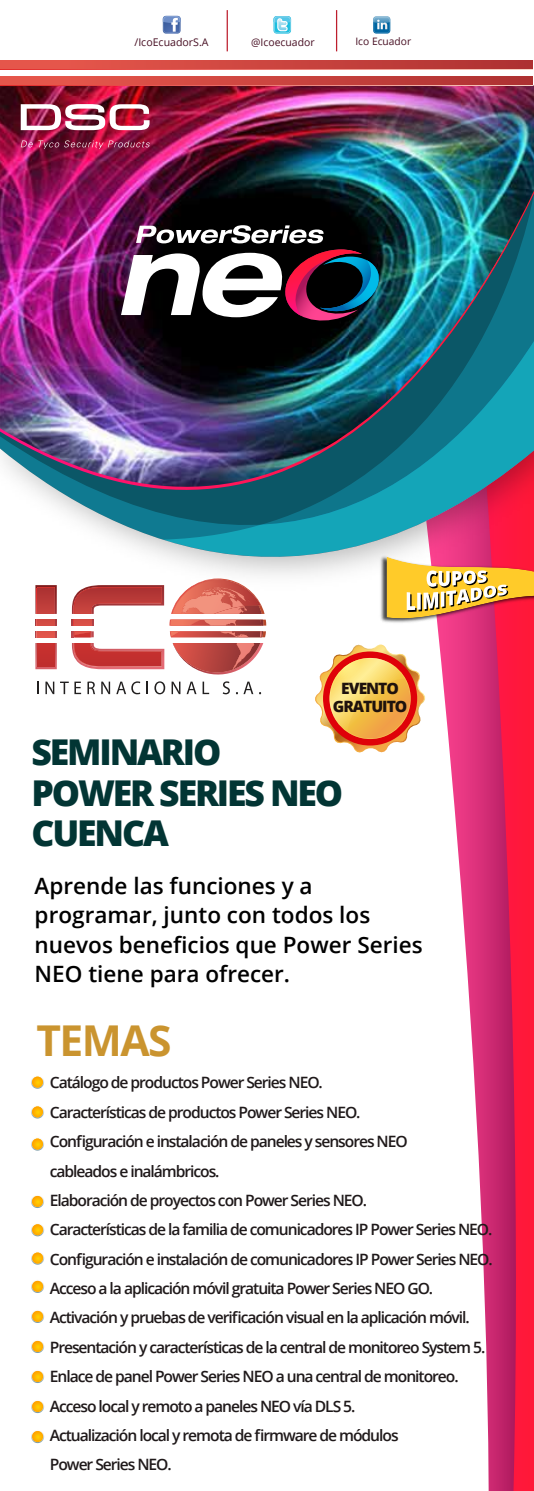
<style>
.page{position:relative;width:534px;height:1491px;background:#fff}
.page>*{position:absolute;margin:0;border:0;box-sizing:border-box;transform-origin:0 0}
.t1{font:700 42.5px "Open Sans";letter-spacing:-.035em;color:#ca942f}
.t2{font:800 35.56px/40.1px "Open Sans";letter-spacing:-.06em;color:#023534}
.t3{font:600 22.5px/29.4px "Open Sans";color:#000}
.t4{font:600 15.62px/29.4px "Open Sans";letter-spacing:-.065em;color:#1f191a}
.t5{font:800 15.62px/18.8px "Open Sans";letter-spacing:-.065em;color:#1e120d;text-align:center}
.t6{font:10.56px "Open Sans";color:#470f23}
.t7{font:10.44px "Open Sans";color:#470f23}
.t8{font:10.25px "Open Sans";color:#470f23}
</style>
<div class="page">
<img style="left:0;top:85px;width:533px;height:74px">
<svg style="left:273px;top:16px;width:18px;height:18px"></svg>
<svg style="left:273px;top:16px;width:18px;height:17px"></svg>
<svg style="left:163px;top:16px;width:17px;height:18px"></svg>
<svg style="left:373px;top:16px;width:17px;height:18px"></svg>
<svg style="left:373px;top:16px;width:17px;height:17px"></svg>
<svg style="left:0;top:68px;width:532px;height:2px"></svg>
<svg style="left:0;top:84px;width:532px;height:2px"></svg>
<svg style="left:0;top:61px;width:532px;height:7px;background:#cc453f"></svg>
<svg style="left:0;top:76px;width:532px;height:8px;background:#cc453f"></svg>
<hr style="left:226px;top:10px;width:2px;height:41px;background:#bd1e2d">
<hr style="left:336px;top:10px;width:1px;height:41px;background:#bd1e2d">
<svg style="left:35px;top:644px;width:22px;height:25px"></svg>
<div style="left:38px;top:643px;width:15px;height:23px;background:#c42f2e"></div>
<svg style="left:72px;top:644px;width:92px;height:25px"></svg>
<svg style="left:37px;top:681px;width:1px;height:13px"></svg>
<svg style="left:45px;top:681px;width:9px;height:13px"></svg>
<svg style="left:60px;top:681px;width:21px;height:13px"></svg>
<svg style="left:87px;top:681px;width:8px;height:13px"></svg>
<svg style="left:101px;top:681px;width:9px;height:13px"></svg>
<svg style="left:116px;top:681px;width:24px;height:13px"></svg>
<svg style="left:146px;top:681px;width:2px;height:13px"></svg>
<svg style="left:154px;top:681px;width:11px;height:13px"></svg>
<svg style="left:171px;top:644px;width:92px;height:50px"></svg>
<div style="left:521px;top:644px;width:12px;height:846px;background:#ff1839"></div>
<svg style="left:439px;top:644px;width:82px;height:846px"></svg>
<img style="left:0;top:159px;width:533px;height:32px">
<img style="left:0;top:193px;width:533px;height:451px">
<img style="left:0;top:341px;width:163px;height:216px">
<img style="left:163px;top:193px;width:370px;height:364px">
<svg style="left:136px;top:225px;width:187px;height:18px"></svg>
<svg style="left:121px;top:249px;width:261px;height:76px"></svg>
<div style="left:31px;top:1075px;width:13px;height:13px;border:1px solid #fff;border-radius:50%"></div>
<svg style="left:32px;top:1076px;width:11px;height:11px"></svg>
<div style="left:31px;top:1105px;width:13px;height:13px;border:1px solid #fff;border-radius:50%"></div>
<svg style="left:32px;top:1106px;width:11px;height:11px"></svg>
<div style="left:31px;top:1137px;width:13px;height:13px;border:1px solid #fff;border-radius:50%"></div>
<svg style="left:32px;top:1138px;width:11px;height:11px"></svg>
<div style="left:31px;top:1194px;width:13px;height:14px;border:1px solid #fff;border-radius:50%"></div>
<svg style="left:32px;top:1195px;width:11px;height:12px"></svg>
<div style="left:31px;top:1223px;width:13px;height:13px;border:1px solid #fff;border-radius:50%"></div>
<svg style="left:32px;top:1224px;width:11px;height:11px"></svg>
<div style="left:31px;top:1251px;width:13px;height:13px;border:1px solid #fff;border-radius:50%"></div>
<svg style="left:32px;top:1252px;width:11px;height:11px"></svg>
<div style="left:31px;top:1279px;width:13px;height:13px;border:1px solid #fff;border-radius:50%"></div>
<svg style="left:32px;top:1280px;width:11px;height:11px"></svg>
<div style="left:31px;top:1309px;width:13px;height:13px;border:1px solid #fff;border-radius:50%"></div>
<svg style="left:32px;top:1310px;width:11px;height:11px"></svg>
<div style="left:31px;top:1339px;width:13px;height:13px;border:1px solid #fff;border-radius:50%"></div>
<svg style="left:32px;top:1340px;width:11px;height:11px"></svg>
<div style="left:31px;top:1369px;width:13px;height:13px;border:1px solid #fff;border-radius:50%"></div>
<svg style="left:32px;top:1370px;width:11px;height:11px"></svg>
<div style="left:31px;top:1399px;width:13px;height:14px;border:1px solid #fff;border-radius:50%"></div>
<svg style="left:32px;top:1400px;width:11px;height:11px"></svg>
<div style="left:31px;top:1429px;width:13px;height:14px;border:1px solid #fff;border-radius:50%"></div>
<svg style="left:32px;top:1430px;width:11px;height:12px"></svg>
<svg style="left:314px;top:643px;width:112px;height:110px"></svg>
<img style="left:21px;top:104px;width:128px;height:26px">
<svg style="left:21px;top:140px;width:129px;height:9px"></svg>
<img style="left:378px;top:553px;width:155px;height:71px">
<svg style="left:386px;top:556px;width:147px;height:64px;background:#e79659"></svg>
<p class="t6" style="left:134px;top:35px;width:76px">/IcoEcuadorS.A</p>
<p class="t7" style="left:251px;top:35px;width:65px">@Icoecuador</p>
<p class="t8" style="left:355px;top:34px;width:57px">Ico Ecuador</p>
<p class="t5" style="left:332px;top:677px;width:76px">EVENTO<br>GRATUITO</p>
<h2 class="t2" style="left:32px;top:730px;width:313px">SEMINARIO<br>POWER SERIES NEO<br>CUENCA</h2>
<h3 class="t3" style="left:35px;top:870px;width:389px">Aprende las funciones y a programar, junto con todos los nuevos beneficios que Power Series<br>NEO tiene para ofrecer.</h3>
<h1 class="t1" style="left:36px;top:1010px;width:137px">TEMAS</h1>
<p class="t4" style="left:50px;top:1067px;width:444px">Catálogo de productos Power Series NEO.<br>Características de productos Power Series NEO.<br>Configuración e instalación de paneles y sensores NEO<br>cableados e inalámbricos.<br>Elaboración de proyectos con Power Series NEO.<br>Características de la familia de comunicadores IP Power Series NEO.<br>Configuración e instalación de comunicadores IP Power Series NEO.<br>Acceso a la aplicación móvil gratuita Power Series NEO GO.<br>Activación y pruebas de verificación visual en la aplicación móvil.<br>Presentación y características de la central de monitoreo System 5.<br>Enlace de panel Power Series NEO a una central de monitoreo.<br>Acceso local y remoto a paneles NEO vía DLS 5.<br>Actualización local y remota de firmware de módulos<br>Power Series NEO.</p>
</div>
